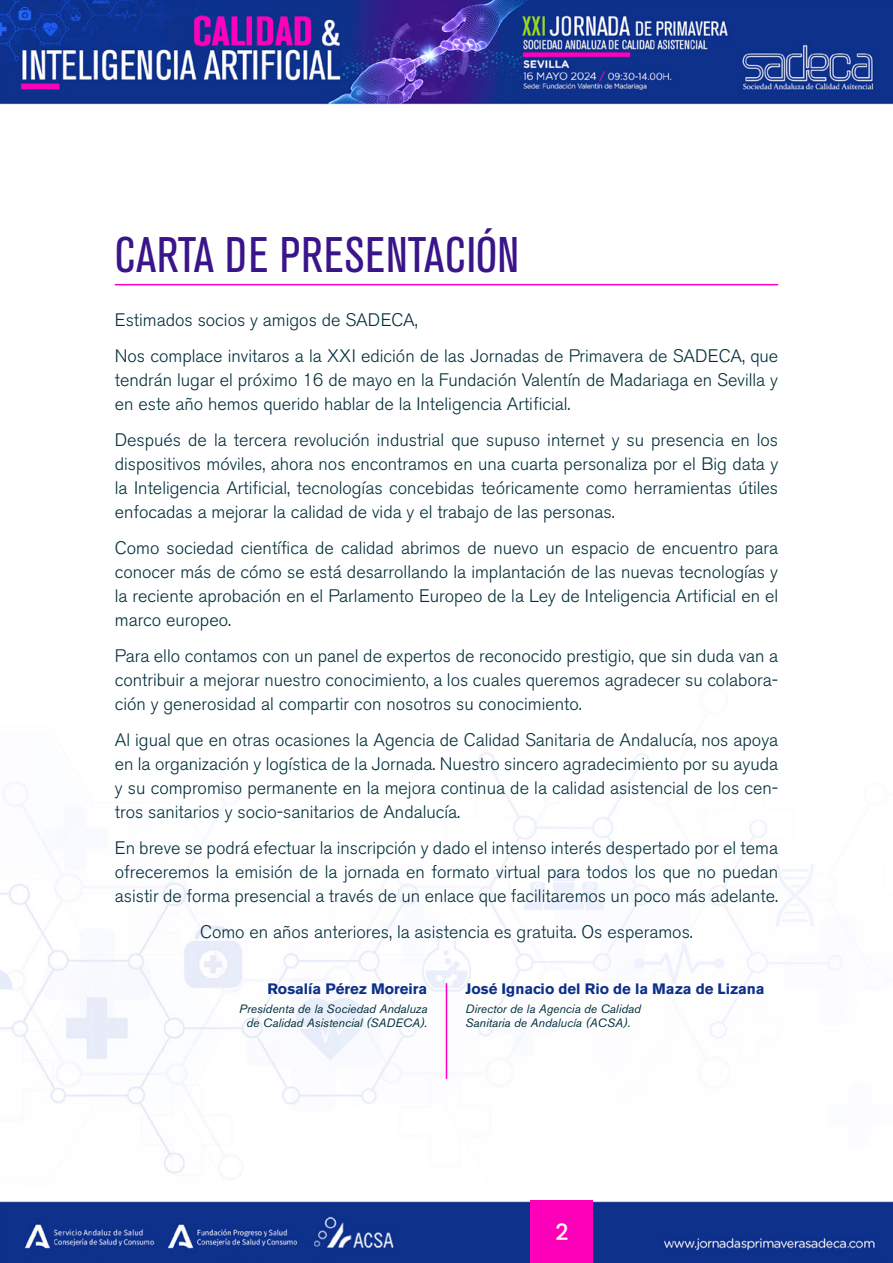
<style>
.page{position:relative;width:893px;height:1263px;background:#fff}
.page>*{position:absolute;margin:0;border:0;box-sizing:border-box;transform-origin:0 0}
.t1{font:condensed 49.5px "Akzidenz Grotesk BE";letter-spacing:.02em;color:#3a1589}
.t2{font:500 22.5px "Poppins";color:#fff}
.t3{font:300 18px/24px "Akzidenz Grotesk BE";color:#002f3a;text-align:justify}
.t4{font:700 15px "Akzidenz Grotesk BE";color:#0d2f89}
.t5{font:italic 12px/14.4px "Akzidenz Grotesk BE";color:#002f3a;text-align:right}
</style>
<div class="page">
<img style="left:0;top:0;width:893px;height:1263px">
<div style="left:531px;top:1201px;width:62px;height:62px;background:#ff00ba"></div>
<hr style="left:115px;top:284px;width:663px;height:1px;background:#ff00ba">
<hr style="left:446px;top:983px;width:1px;height:96px;background:#ff00ba">
<h1 class="t1" style="left:115px;top:228px;width:406px">CARTA DE PRESENTACIÓN</h1>
<p class="t3" style="left:115px;top:302px;width:665px;line-height:36px">Estimados socios y amigos de SADECA,<br>Nos complace invitaros a la XXI edición de las Jornadas de Primavera de SADECA, que</p>
<p class="t3" style="left:115px;top:368px;width:665px">tendrán lugar el próximo 16 de mayo en la Fundación Valentín de Madariaga en Sevilla y en este año hemos querido hablar de la Inteligencia Artificial.</p>
<p class="t3" style="left:115px;top:428px;width:665px">Después de la tercera revolución industrial que supuso internet y su presencia en los dispositivos móviles, ahora nos encontramos en una cuarta personaliza por el Big data y la Inteligencia Artificial, tecnologías concebidas teóricamente como herramientas útiles enfocadas a mejorar la calidad de vida y el trabajo de las personas.</p>
<p class="t3" style="left:115px;top:536px;width:665px">Como sociedad científica de calidad abrimos de nuevo un espacio de encuentro para conocer más de cómo se está desarrollando la implantación de las nuevas tecnologías y la reciente aprobación en el Parlamento Europeo de la Ley de Inteligencia Artificial en el marco europeo.</p>
<p class="t3" style="left:115px;top:644px;width:665px">Para ello contamos con un panel de expertos de reconocido prestigio, que sin duda van a contribuir a mejorar nuestro conocimiento, a los cuales queremos agradecer su colabora&shy;ción y generosidad al compartir con nosotros su conocimiento.</p>
<p class="t3" style="left:115px;top:728px;width:665px">Al igual que en otras ocasiones la Agencia de Calidad Sanitaria de Andalucía, nos apoya en la organización y logística de la Jornada. Nuestro sincero agradecimiento por su ayuda y su compromiso permanente en la mejora continua de la calidad asistencial de los cen&shy;tros sanitarios y socio-sanitarios de Andalucía.</p>
<p class="t3" style="left:115px;top:836px;width:665px">En breve se podrá efectuar la inscripción y dado el intenso interés despertado por el tema ofreceremos la emisión de la jornada en formato virtual para todos los que no puedan asistir de forma presencial a través de un enlace que facilitaremos un poco más adelante.</p>
<p class="t3" style="left:200px;top:920px;width:494px">Como en años anteriores, la asistencia es gratuita. Os esperamos.</p>
<p class="t4" style="left:267px;top:980px;width:162px">Rosalía Pérez Moreira</p>
<p class="t5" style="left:239px;top:1002px;width:190px">Presidenta de la Sociedad Andaluza de Calidad Asistencial (SADECA).</p>
<p class="t4" style="left:466px;top:980px;width:301px">José Ignacio del Rio de la Maza de Lizana</p>
<p class="t5" style="left:466px;top:1002px;width:177px;text-align:left">Director de la Agencia de Calidad<br>Sanitaria de Andalucía (ACSA).</p>
<p class="t2" style="left:555px;top:1218px;width:14px">2</p>
</div>
